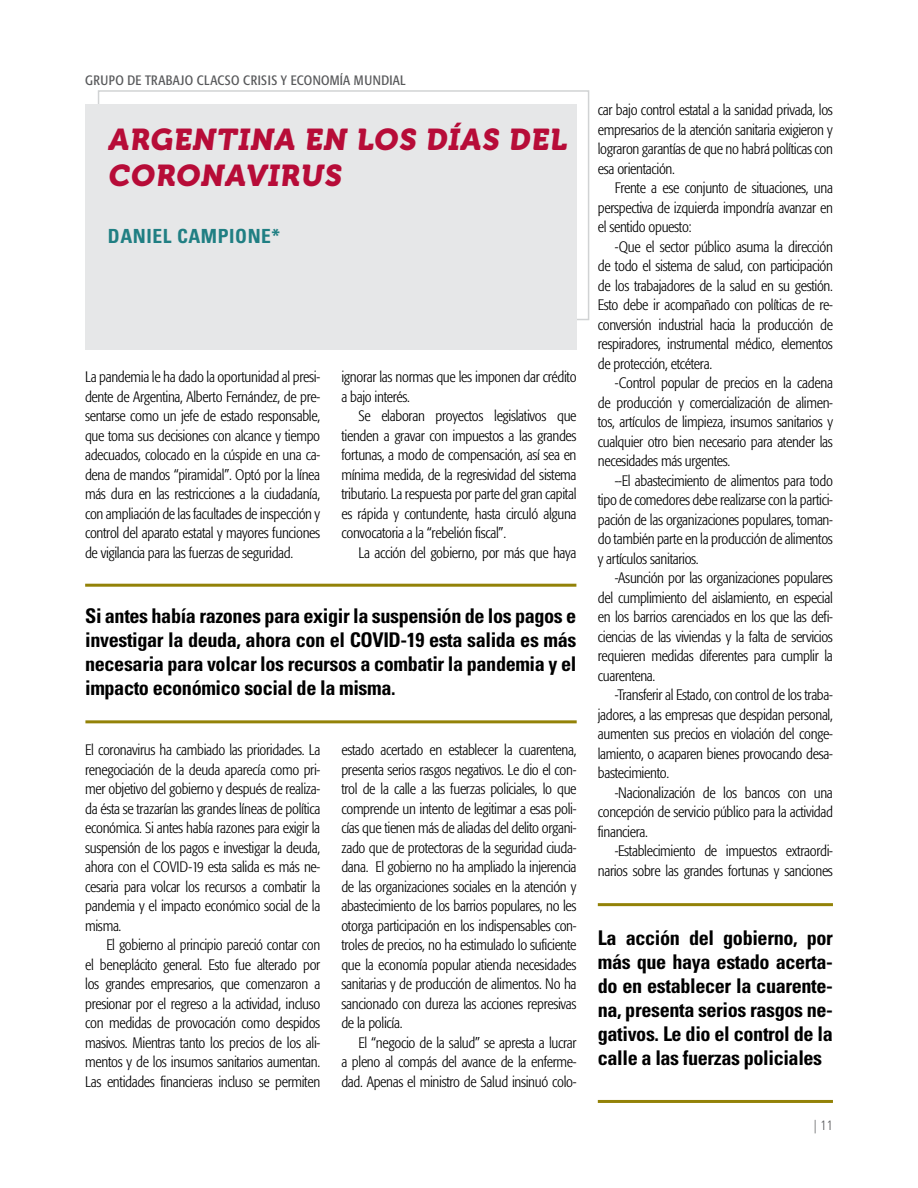
<style>
.page{position:relative;width:918px;height:1188px;background:#fff}
.page>*{position:absolute;margin:0;border:0;box-sizing:border-box;transform-origin:0 0}
.t1{font:30px/36px "Museo 900";color:#b70c38}
.t2{font:700 condensed 20.25px/24px "Univers LT Std";letter-spacing:-.02em;color:#000;text-align:justify}
.t3{font:700 condensed 19.5px "Univers LT Std";letter-spacing:.03em;color:#207f83}
.t4{font:300 condensed 15px/19.5px "Formata";letter-spacing:-.02em;color:#000;text-align:justify}
.t5{font:condensed 13.5px "Formata";letter-spacing:.02em;color:#58595b}
.t6{font:300 condensed 13.5px "Frutiger LT Std";color:#58595b}
</style>
<div class="page">
<div style="left:85px;top:104px;width:492px;height:245px;background:#e6e7e8"></div>
<hr style="left:85px;top:584px;width:491px;height:3px;background:#938207">
<hr style="left:85px;top:720px;width:492px;height:3px;background:#938207">
<hr style="left:598px;top:903px;width:235px;height:3px;background:#938207">
<hr style="left:598px;top:1100px;width:235px;height:3px;background:#938207">
<p class="t5" style="left:85px;top:72px;width:322px">GRUPO DE TRABAJO CLACSO CRISIS Y ECONOMÍA MUNDIAL</p>
<h1 class="t1" style="left:108px;top:122px;width:464px">ARGENTINA EN LOS DÍAS DEL<br>CORONAVIRUS</h1>
<h3 class="t3" style="left:108px;top:225px;width:174px">DANIEL CAMPIONE*</h3>
<p class="t4" style="left:85px;top:368px;width:237px">La pandemia le ha dado la oportunidad al presi&shy;dente de Argentina, Alberto Fernández, de pre&shy;sentarse como un jefe de estado responsable, que toma sus decisiones con alcance y tiempo adecuados, colocado en la cúspide en una ca&shy;dena de mandos “piramidal”. Optó por la línea más dura en las restricciones a la ciudadanía, con ampliación de las facultades de inspección y control del aparato estatal y mayores funciones de vigilancia para las fuerzas de seguridad.</p>
<p class="t4" style="left:341px;top:368px;width:237px">ignorar las normas que les imponen dar crédito a bajo interés.</p>
<p class="t4" style="left:341px;top:407px;width:237px;text-indent:17px">Se elaboran proyectos legislativos que tienden a gravar con impuestos a las grandes fortunas, a modo de compensación, así sea en mínima medida, de la regresividad del sistema tributario. La respuesta por parte del gran capital es rápida y contundente, hasta circuló alguna convocatoria a la “rebelión fiscal”.</p>
<p class="t4" style="left:358px;top:543px;width:220px">La acción del gobierno, por más que haya</p>
<h2 class="t2" style="left:85px;top:604px;width:493px">Si antes había razones para exigir la suspensión de los pagos e investigar la deuda, ahora con el COVID-19 esta salida es más necesaria para volcar los recursos a combatir la pandemia y el impacto económico social de la misma.</h2>
<p class="t4" style="left:85px;top:741px;width:237px">El coronavirus ha cambiado las prioridades. La renegociación de la deuda aparecía como pri&shy;mer objetivo del gobierno y después de realiza&shy;da ésta se trazarían las grandes líneas de política económica. Si antes había razones para exigir la suspensión de los pagos e investigar la deuda, ahora con el COVID-19 esta salida es más ne&shy;cesaria para volcar los recursos a combatir la pandemia y el impacto económico social de la misma.</p>
<p class="t4" style="left:85px;top:936px;width:237px;text-indent:21px">El gobierno al principio pareció contar con el beneplácito general. Esto fue alterado por los grandes empresarios, que comenzaron a presionar por el regreso a la actividad, incluso con medidas de provocación como despidos masivos. Mientras tanto los precios de los ali&shy;mentos y de los insumos sanitarios aumentan.<br>Las entidades financieras incluso se permiten</p>
<p class="t4" style="left:341px;top:741px;width:237px">estado acertado en establecer la cuarentena, presenta serios rasgos negativos. Le dio el con&shy;trol de la calle a las fuerzas policiales, lo que comprende un intento de legitimar a esas poli&shy;cías que tienen más de aliadas del delito organi&shy;zado que de protectoras de la seguridad ciuda&shy;dana. El gobierno no ha ampliado la injerencia de las organizaciones sociales en la atención y abastecimiento de los barrios populares, no les otorga participación en los indispensables con&shy;troles de precios, no ha estimulado lo suficiente que la economía popular atienda necesidades sanitarias y de producción de alimentos. No ha sancionado con dureza las acciones represivas de la policía.</p>
<p class="t4" style="left:341px;top:1033px;width:237px;text-indent:17px">El “negocio de la salud” se apresta a lucrar a pleno al compás del avance de la enferme&shy;dad. Apenas el ministro de Salud insinuó colo-</p>
<p class="t4" style="left:598px;top:100px;width:237px">car bajo control estatal a la sanidad privada, los empresarios de la atención sanitaria exigieron y lograron garantías de que no habrá políticas con esa orientación.</p>
<p class="t4" style="left:598px;top:178px;width:237px;text-indent:17px">Frente a ese conjunto de situaciones, una perspectiva de izquierda impondría avanzar en el sentido opuesto:</p>
<p class="t4" style="left:598px;top:237px;width:237px;text-indent:17px">-Que el sector público asuma la dirección de todo el sistema de salud, con participación de los trabajadores de la salud en su gestión.<br>Esto debe ir acompañado con políticas de re&shy;conversión industrial hacia la producción de respiradores, instrumental médico, elementos de protección, etcétera.</p>
<p class="t4" style="left:598px;top:373px;width:237px;text-indent:17px">-Control popular de precios en la cadena de producción y comercialización de alimen&shy;tos, artículos de limpieza, insumos sanitarios y cualquier otro bien necesario para atender las necesidades más urgentes.</p>
<p class="t4" style="left:598px;top:471px;width:237px;text-indent:17px">--El abastecimiento de alimentos para todo tipo de comedores debe realizarse con la partici&shy;pación de las organizaciones populares, toman&shy;do también parte en la producción de alimentos y artículos sanitarios.</p>
<p class="t4" style="left:598px;top:568px;width:237px;text-indent:17px">-Asunción por las organizaciones populares del cumplimiento del aislamiento, en especial en los barrios carenciados en los que las defi&shy;ciencias de las viviendas y la falta de servicios requieren medidas diferentes para cumplir la cuarentena.</p>
<p class="t4" style="left:598px;top:685px;width:237px;text-indent:17px">-Transferir al Estado, con control de los traba&shy;jadores, a las empresas que despidan personal, aumenten sus precios en violación del conge&shy;lamiento, o acaparen bienes provocando desa&shy;bastecimiento.</p>
<p class="t4" style="left:598px;top:783px;width:237px;text-indent:17px">-Nacionalización de los bancos con una concepción de servicio público para la actividad financiera.</p>
<p class="t4" style="left:598px;top:841px;width:237px;text-align:right">-Establecimiento de impuestos extraordi&shy;narios sobre las grandes fortunas y sanciones</p>
<h2 class="t2" style="left:598px;top:926px;width:237px">La acción del gobierno, por más que haya estado acerta&shy;do en establecer la cuarente&shy;na, presenta serios rasgos ne&shy;gativos. Le dio el control de la calle a las fuerzas policiales</h2>
<p class="t6" style="left:814px;top:1117px;width:21px">| 11</p>
</div>
